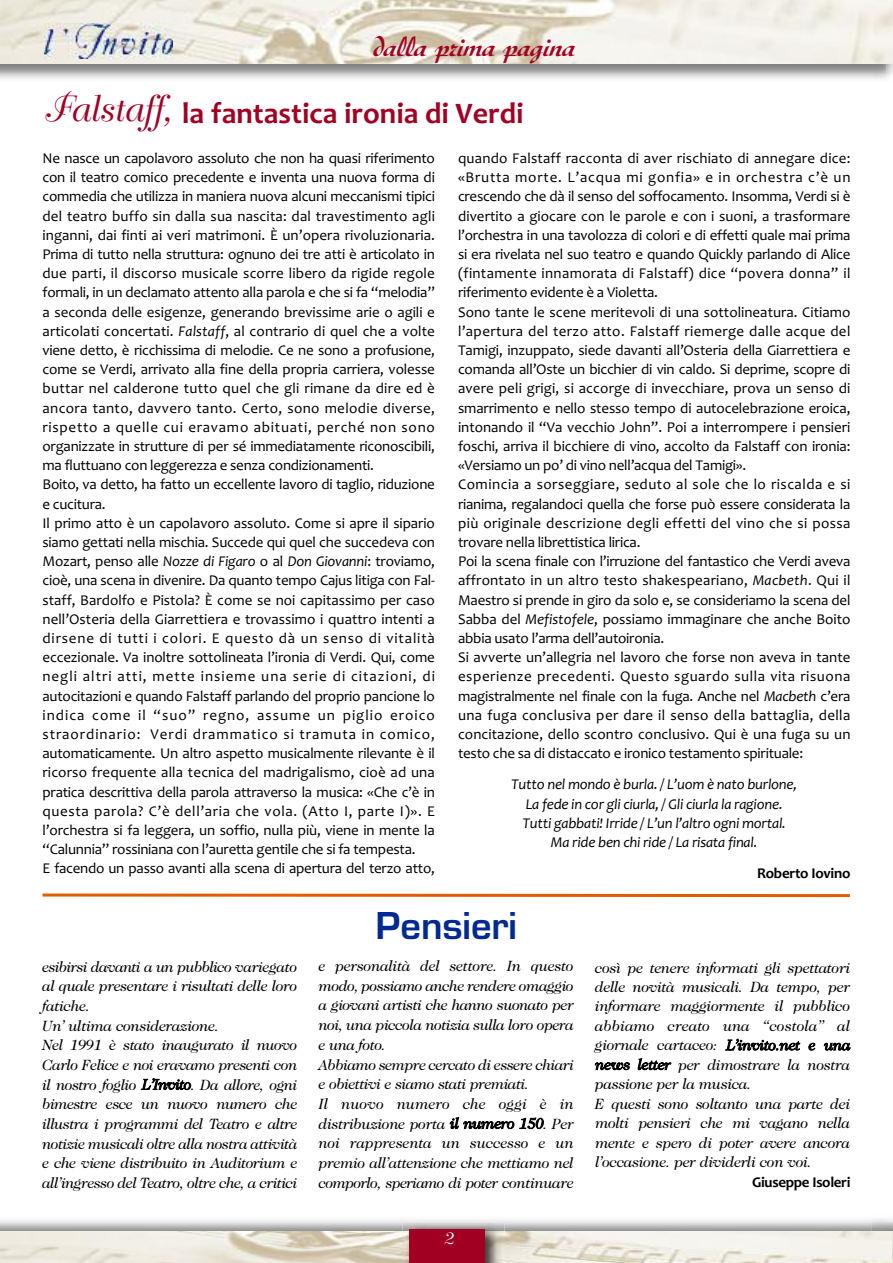
<style>
.page{position:relative;width:893px;height:1263px;background:#fff}
.page>*{position:absolute;margin:0;border:0;box-sizing:border-box;transform-origin:0 0}
.t1{font:500 36px "Diskus Joi D";color:#a10023}
.t2{font:36px "Bellevue";color:#a10023}
.t3{font:600 36px "Eurostile";color:#002a92}
.t4{font:700 30px "Candara";color:#a10023}
.t5{font:18px "Bellevue";color:#fff}
.t6{font:15px/19.2px "Candara";letter-spacing:-.01em;color:#000}
.t7{font:italic 15px/19.6px "Caslon Two Twenty Four";letter-spacing:-.02em;color:#000}
.t8{font:italic 15px/19.2px "Candara";letter-spacing:-.015em;color:#000;text-align:center}
.t9{font:700 15px "Candara";letter-spacing:-.02em;color:#000}
.s1{font-style:italic}
</style>
<div class="page">
<img style="left:873px;top:1232px;width:20px;height:31px">
<img style="left:0;top:1217px;width:873px;height:46px">
<img style="left:402px;top:1222px;width:102px;height:41px">
<div style="left:409px;top:1229px;width:76px;height:34px;background:#a10023"></div>
<img style="left:0;top:0;width:893px;height:64px">
<img style="left:45px;top:24px;width:127px;height:34px">
<svg style="left:42px;top:893px;width:808px;height:5px"></svg>
<h1 class="t2" style="left:43px;top:91px;width:127px">Falstaff,</h1>
<h1 class="t1" style="left:371px;top:23px;width:203px">dalla prima pagina</h1>
<h2 class="t4" style="left:182px;top:95px;width:343px">la fantastica ironia di Verdi</h2>
<p class="t6" style="left:43px;top:148px;width:394px">Ne nasce un capolavoro assoluto che non ha quasi riferimento con il teatro comico precedente e inventa una nuova forma di commedia che utilizza in maniera nuova alcuni meccanismi tipici del teatro buffo sin dalla sua nascita: dal travestimento agli inganni, dai finti ai veri matrimoni. È un’opera rivoluzionaria.<br>Prima di tutto nella struttura: ognuno dei tre atti è articolato in due parti, il discorso musicale scorre libero da rigide regole formali, in un declamato attento alla parola e che si fa “melodia” a seconda delle esigenze, generando brevissime arie o agili e articolati concertati. <span class="s1">Falstaff</span>, al contrario di quel che a volte viene detto, è ricchissima di melodie. Ce ne sono a profusione, come se Verdi, arrivato alla fine della propria carriera, volesse buttar nel calderone tutto quel che gli rimane da dire ed è ancora tanto, davvero tanto. Certo, sono melodie diverse, rispetto a quelle cui eravamo abituati, perché non sono organizzate in strutture di per sé immediatamente riconoscibili, ma fluttuano con leggerezza e senza condizionamenti.<br>Boito, va detto, ha fatto un eccellente lavoro di taglio, riduzione e cucitura.<br>Il primo atto è un capolavoro assoluto. Come si apre il sipario siamo gettati nella mischia. Succede qui quel che succedeva con Mozart, penso alle <span class="s1">Nozze di Figaro</span> o al <span class="s1">Don Giovanni</span>: troviamo, cioè, una scena in divenire. Da quanto tempo Cajus litiga con Fal&shy;staff, Bardolfo e Pistola? È come se noi capitassimo per caso nell’Osteria della Giarrettiera e trovassimo i quattro intenti a dirsene di tutti i colori. E questo dà un senso di vitalità eccezionale. Va inoltre sottolineata l’ironia di Verdi. Qui, come negli altri atti, mette insieme una serie di citazioni, di autocitazioni e quando Falstaff parlando del proprio pancione lo indica come il “suo” regno, assume un piglio eroico straordinario: Verdi drammatico si tramuta in comico, automaticamente. Un altro aspetto musicalmente rilevante è il ricorso frequente alla tecnica del madrigalismo, cioè ad una pratica descrittiva della parola attraverso la musica: «Che c’è in questa parola? C’è dell’aria che vola. (Atto I, parte I)». E l’orchestra si fa leggera, un soffio, nulla più, viene in mente la “Calunnia” rossiniana con l’auretta gentile che si fa tempesta.<br>E facendo un passo avanti alla scena di apertura del terzo atto,</p>
<p class="t6" style="left:458px;top:148px;width:394px">quando Falstaff racconta di aver rischiato di annegare dice: «Brutta morte. L’acqua mi gonfia» e in orchestra c’è un crescendo che dà il senso del soffocamento. Insomma, Verdi si è divertito a giocare con le parole e con i suoni, a trasformare l’orchestra in una tavolozza di colori e di effetti quale mai prima si era rivelata nel suo teatro e quando Quickly parlando di Alice (fintamente innamorata di Falstaff) dice “povera donna” il riferimento evidente è a Violetta.<br>Sono tante le scene meritevoli di una sottolineatura. Citiamo l’apertura del terzo atto. Falstaff riemerge dalle acque del Tamigi, inzuppato, siede davanti all’Osteria della Giarrettiera e comanda all’Oste un bicchier di vin caldo. Si deprime, scopre di avere peli grigi, si accorge di invecchiare, prova un senso di smarrimento e nello stesso tempo di autocelebrazione eroica, intonando il “Va vecchio John”. Poi a interrompere i pensieri foschi, arriva il bicchiere di vino, accolto da Falstaff con ironia: «Versiamo un po’ di vino nell’acqua del Tamigi».<br>Comincia a sorseggiare, seduto al sole che lo riscalda e si rianima, regalandoci quella che forse può essere considerata la più originale descrizione degli effetti del vino che si possa trovare nella librettistica lirica.<br>Poi la scena finale con l’irruzione del fantastico che Verdi aveva affrontato in un altro testo shakespeariano, <span class="s1">Macbeth</span>. Qui il Maestro si prende in giro da solo e, se consideriamo la scena del Sabba del <span class="s1">Mefistofele</span>, possiamo immaginare che anche Boito abbia usato l’arma dell’autoironia.<br>Si avverte un’allegria nel lavoro che forse non aveva in tante esperienze precedenti. Questo sguardo sulla vita risuona magistralmente nel finale con la fuga. Anche nel <span class="s1">Macbeth</span> c’era una fuga conclusiva per dare il senso della battaglia, della concitazione, dello scontro conclusivo. Qui è una fuga su un testo che sa di distaccato e ironico testamento spirituale:</p>
<p class="t8" style="left:511px;top:775px;width:287px">Tutto nel mondo è burla. / L’uom è nato burlone, La fede in cor gli ciurla, / Gli ciurla la ragione.<br>Tutti gabbati! Irride / L’un l’altro ogni mortal.<br>Ma ride ben chi ride / La risata final.</p>
<p class="t9" style="left:757px;top:864px;width:95px">Roberto Iovino</p>
<p class="t7" style="left:43px;top:958px;width:257px">esibirsi davanti a un pubblico variegato al quale presentare i risultati delle loro fatiche.<br>Un’ ultima considerazione.<br>Nel 1991 è stato inaugurato il nuovo Carlo Felice e noi eravamo presenti con il nostro foglio L’Invito. Da allore, ogni bimestre esce un nuovo numero che illustra i programmi del Teatro e altre notizie musicali oltre alla nostra attività e che viene distribuito in Auditorium e all’ingresso del Teatro, oltre che, a critici</p>
<h1 class="t3" style="left:376px;top:912px;width:143px">Pensieri</h1>
<p class="t7" style="left:319px;top:957px;width:257px">e personalità del settore. In questo modo, possiamo anche rendere omaggio a giovani artisti che hanno suonato per noi, una piccola notizia sulla loro opera e una foto.<br>Abbiamo sempre cercato di essere chiari e obiettivi e siamo stati premiati.<br>Il nuovo numero che oggi è in distribuzione porta il numero 150. Per noi rappresenta un successo e un premio all’attenzione che mettiamo nel comporlo, speriamo di poter continuare</p>
<p class="t7" style="left:595px;top:959px;width:257px">così pe tenere informati gli spettatori delle novità musicali. Da tempo, per informare maggiormente il pubblico abbiamo creato una “costola” al giornale cartaceo: L’invito.net e una news letter per dimostrare la nostra passione per la musica.<br>E questi sono soltanto una parte dei molti pensieri che mi vagano nella mente e spero di poter avere ancora l’occasione. per dividerli con voi.</p>
<p class="t9" style="left:752px;top:1172px;width:100px">Giuseppe Isoleri</p>
<p class="t5" style="left:443px;top:1229px;width:11px">2</p>
</div>
